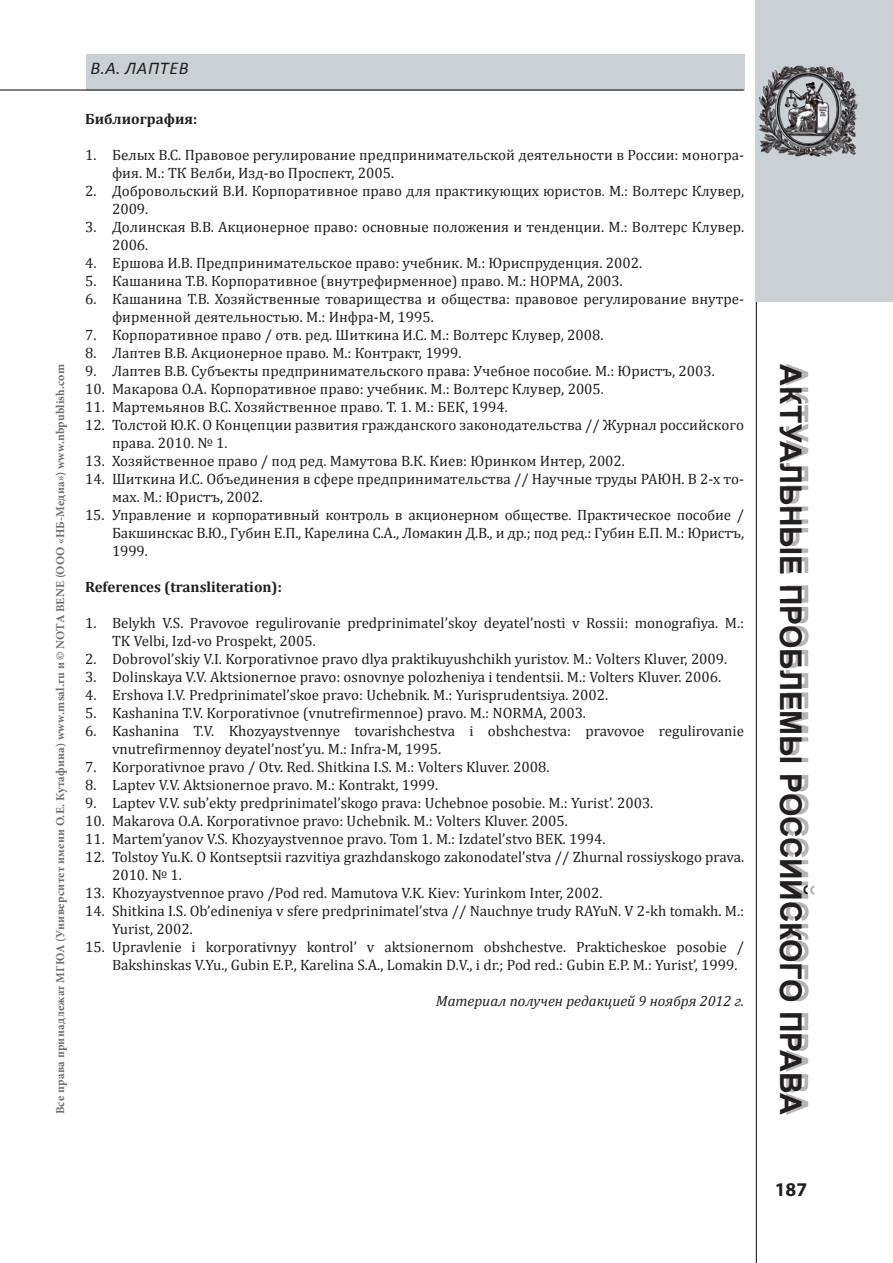
<style>
.page{position:relative;width:893px;height:1263px;background:#fff}
.page>*{position:absolute;margin:0;border:0;box-sizing:border-box;transform-origin:0 0}
.t1{font:700 30px "Arial";letter-spacing:-.005em;color:#231f20}
.t2{font:700 19.5px "Myriad Pro";color:#231f20}
.t3{font:italic 18px "Calibri";color:#231f20}
.t4{font:15px/18px "Cambria";color:#231f20}
.t5{font:700 15px "Cambria";color:#231f20}
.t6{font:italic 15px "Cambria";color:#231f20}
.t7{font:700 12px "Minion Pro";letter-spacing:.02em;color:#6c6d70}
</style>
<div class="page">
<hr style="left:756px;top:0;width:1px;height:1263px;background:#231f20">
<div style="left:786px;top:364px;width:28px;height:751px;background:#231f20;opacity:.33"></div>
<div style="left:757px;top:0;width:136px;height:301px;background:#cad0d4"></div>
<div style="left:563px;top:54px;width:182px;height:36px;background:#cad0d4"></div>
<div style="left:86px;top:54px;width:477px;height:36px;background:#cad0d4"></div>
<hr style="left:0;top:89px;width:744px;height:2px;background:#231f20">
<img style="left:755px;top:54px;width:103px;height:111px">
<p class="t7" style="left:52px;top:1114px;width:752px;rotate:-90deg">Все права принадлежат МГЮА (Университет имени О.Е. Кутафина) www.msal.ru и © NOTA BENE (ООО «НБ-Медиа») www.nbpublish.com</p>
<p class="t3" style="left:90px;top:57px;width:48px">в.а. лап</p>
<p class="t3" style="left:160px;top:57px;width:20px">тев</p>
<p class="t5" style="left:85px;top:109px;width:114px">Библиография:</p>
<p class="t4" style="left:112px;top:146px;width:634px;text-indent:-27px">1. Белых В.С. Правовое регулирование предпринимательской деятельности в России: моногра&shy;фия. М.: ТК Велби, Изд-во Проспект, 2005.</p>
<p class="t4" style="left:112px;top:182px;width:634px;text-indent:-27px">2. Добровольский В.И. Корпоративное право для практикующих юристов. М.: Волтерс Клувер,<br>2009.</p>
<p class="t4" style="left:112px;top:218px;width:634px;text-indent:-27px">3. Долинская В.В. Акционерное право: основные положения и тенденции. М.: Волтерс Клувер.<br>2006.</p>
<p class="t4" style="left:85px;top:254px;width:559px">4. Ершова И.В. Предпринимательское право: учебник. М.: Юриспруденция. 2002.</p>
<p class="t4" style="left:85px;top:272px;width:539px">5. Кашанина Т.В. Корпоративное (внутрефирменное) право. М.: НОРМА, 2003.</p>
<p class="t4" style="left:112px;top:290px;width:634px;text-indent:-27px">6. Кашанина Т.В. Хозяйственные товарищества и общества: правовое регулирование внутре&shy;фирменной деятельностью. М.: Инфра-М, 1995.</p>
<p class="t4" style="left:85px;top:326px;width:520px">7. Корпоративное право / отв. ред. Шиткина И.С. М.: Волтерс Клувер, 2008.</p>
<p class="t4" style="left:85px;top:344px;width:378px">8. Лаптев В.В. Акционерное право. М.: Контракт, 1999.</p>
<p class="t4" style="left:85px;top:362px;width:631px">9. Лаптев В.В. Субъекты предпринимательского права: Учебное пособие. М.: Юристъ, 2003.</p>
<p class="t4" style="left:85px;top:380px;width:520px">10. Макарова О.А. Корпоративное право: учебник. М.: Волтерс Клувер, 2005.</p>
<p class="t4" style="left:85px;top:398px;width:424px">11. Мартемьянов В.С. Хозяйственное право. Т. 1. М.: БЕК, 1994.</p>
<p class="t4" style="left:112px;top:416px;width:634px;text-indent:-27px">12. Толстой Ю.К. О Концепции развития гражданского законодательства // Журнал российского права. 2010. № 1.</p>
<p class="t4" style="left:85px;top:452px;width:541px">13. Хозяйственное право / под ред. Мамутова В.К. Киев: Юринком Интер, 2002.</p>
<p class="t4" style="left:112px;top:470px;width:634px;text-indent:-27px">14. Шиткина И.С. Объединения в сфере предпринимательства // Научные труды РАЮН. В 2-х то&shy;мах. М.: Юристъ, 2002.</p>
<p class="t4" style="left:112px;top:506px;width:634px;text-align:justify;text-indent:-27px">15. Управление и корпоративный контроль в акционерном обществе. Практическое пособие / Бакшинскас В.Ю., Губин Е.П., Карелина С.А., Ломакин Д.В., и др.; под ред.: Губин Е.П. М.: Юристъ, 1999.</p>
<p class="t5" style="left:85px;top:577px;width:198px">References (transliteration):</p>
<p class="t4" style="left:112px;top:614px;width:633px;text-indent:-27px">1. Belykh V.S. Pravovoe regulirovanie predprinimatel’skoy deyatel’nosti v Rossii: monografiya. M.:<br>TK Velbi, Izd-vo Prospekt, 2005.</p>
<p class="t4" style="left:85px;top:650px;width:644px">2. Dobrovol’skiy V.I. Korporativnoe pravo dlya praktikuyushchikh yuristov. M.: Volters Kluver, 2009.</p>
<p class="t4" style="left:85px;top:668px;width:638px">3. Dolinskaya V.V. Aktsionernoe pravo: osnovnye polozheniya i tendentsii. M.: Volters Kluver. 2006.</p>
<p class="t4" style="left:85px;top:686px;width:524px">4. Ershova I.V. Predprinimatel’skoe pravo: Uchebnik. M.: Yurisprudentsiya. 2002.</p>
<p class="t4" style="left:85px;top:704px;width:502px">5. Kashanina T.V. Korporativnoe (vnutrefirmennoe) pravo. M.: NORMA, 2003.</p>
<p class="t4" style="left:112px;top:722px;width:634px;text-indent:-27px">6. Kashanina T.V. Khozyaystvennye tovarishchestva i obshchestva: pravovoe regulirovanie vnutrefirmennoy deyatel’nost’yu. M.: Infra-M, 1995.</p>
<p class="t4" style="left:85px;top:758px;width:466px">7. Korporativnoe pravo / Otv. Red. Shitkina I.S. M.: Volters Kluver. 2008.</p>
<p class="t4" style="left:85px;top:776px;width:355px">8. Laptev V.V. Aktsionernoe pravo. M.: Kontrakt, 1999.</p>
<p class="t4" style="left:85px;top:794px;width:570px">9. Laptev V.V. sub’ekty predprinimatel’skogo prava: Uchebnoe posobie. M.: Yurist’. 2003.</p>
<p class="t4" style="left:85px;top:812px;width:484px">10. Makarova O.A. Korporativnoe pravo: Uchebnik. M.: Volters Kluver. 2005.</p>
<p class="t4" style="left:85px;top:830px;width:522px">11. Martem’yanov V.S. Khozyaystvennoe pravo. Tom 1. M.: Izdatel’stvo BEK. 1994.</p>
<p class="t4" style="left:112px;top:848px;width:634px;text-indent:-27px">12. Tolstoy Yu.K. O Kontseptsii razvitiya grazhdanskogo zakonodatel’stva // Zhurnal rossiyskogo prava.<br>2010. № 1.</p>
<p class="t4" style="left:85px;top:884px;width:519px">13. Khozyaystvennoe pravo /Pod red. Mamutova V.K. Kiev: Yurinkom Inter, 2002.</p>
<p class="t4" style="left:112px;top:902px;width:634px;text-indent:-27px">14. Shitkina I.S. Ob’edineniya v sfere predprinimatel’stva // Nauchnye trudy RAYuN. V 2-kh tomakh. M.:<br>Yurist, 2002.</p>
<p class="t4" style="left:112px;top:938px;width:634px;text-indent:-27px">15. Upravlenie i korporativnyy kontrol’ v aktsionernom obshchestve. Prakticheskoe posobie /<br>Bakshinskas V.Yu., Gubin E.P., Karelina S.A., Lomakin D.V., i dr.; Pod red.: Gubin E.P. M.: Yurist’, 1999.</p>
<p class="t6" style="left:436px;top:991px;width:310px">Материал получен редакцией 9 ноября 2012 г.</p>
<h1 class="t1" style="left:810px;top:364px;width:747px;rotate:90deg">Актуальные проблемы российского права</h1>
<h2 class="t2" style="left:775px;top:1177px;width:34px">187</h2>
</div>
